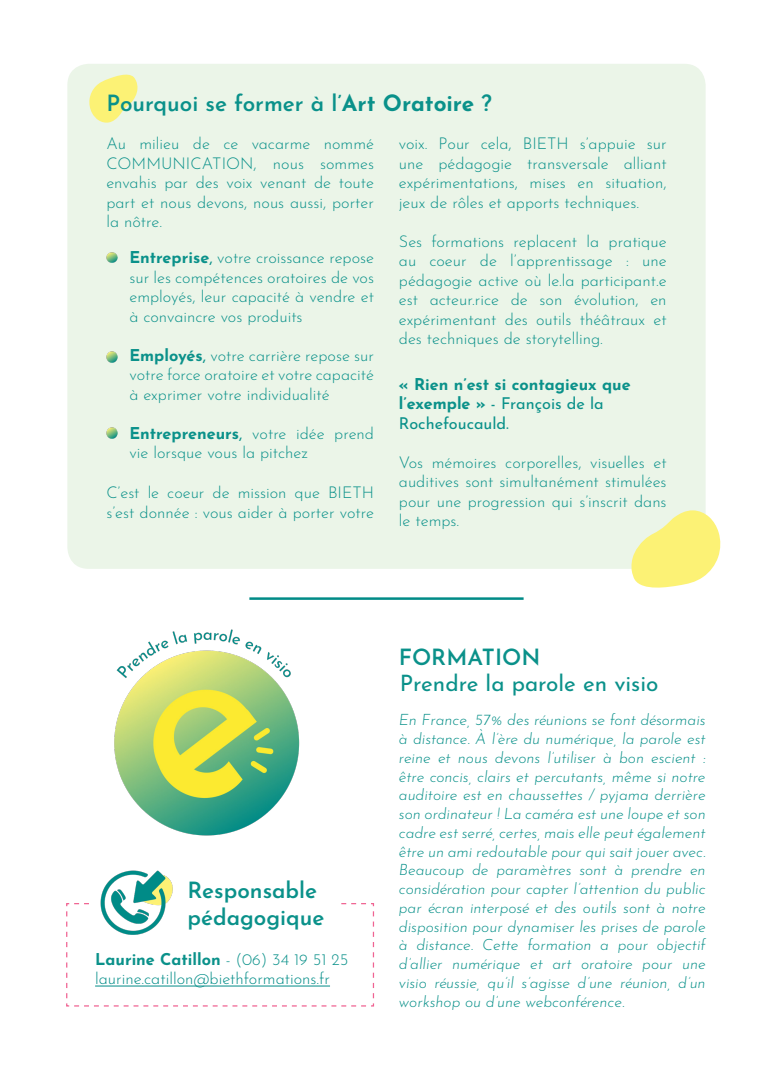
<style>
.page{position:relative;width:773px;height:1081px;background:#fff}
.page>*{position:absolute;margin:0;border:0;box-sizing:border-box;transform-origin:0 0}
.t1{font:600 22.5px "Josefin Sans";color:#0a918a}
.t2{font:22.5px "Josefin Sans";color:#0a918a}
.t3{font:300 16.25px/19.5px "Josefin Sans";color:#0a918a;text-align:justify}
.t4{font:700 16.25px/19.5px "Josefin Sans";color:#0a918a}
.t5{font:300 16.25px "Josefin Sans";color:#008c87}
.t6{font:italic 300 15.62px/18.8px "Josefin Sans";color:#0a918a;text-align:justify}
.s1{font-weight:700}
.s2{font-weight:400}
.s3{font-weight:300}
</style>
<div class="page">
<div style="left:67px;top:64px;width:638px;height:505px;background:#ebf5e8;border-radius:21px"></div>
<img style="left:114px;top:629px;width:186px;height:207px">
<hr style="left:249px;top:597px;width:274px;height:3px;background:#008b87">
<svg style="left:631px;top:510px;width:90px;height:78px"></svg>
<svg style="left:89px;top:74px;width:49px;height:49px"></svg>
<svg style="left:66px;top:903px;width:308px;height:104px"></svg>
<div style="left:89px;top:875px;width:252px;height:56px;background:#fff"></div>
<img style="left:96px;top:870px;width:81px;height:70px">
<svg style="left:106px;top:252px;width:11px;height:11px"></svg>
<svg style="left:106px;top:427px;width:11px;height:11px"></svg>
<svg style="left:106px;top:351px;width:11px;height:11px"></svg>
<p class="t1" style="left:106px;top:86px;width:387px">Pourquoi se former à l’<span class="s1">Art Oratoire</span> ?</p>
<p class="t3" style="left:399px;top:132px;width:269px">voix. Pour cela, BIETH s’appuie sur une pédagogie transversale alliant expérimentations, mises en situation, jeux de rôles et apports techniques.</p>
<p class="t3" style="left:399px;top:230px;width:269px">Ses formations replacent la pratique au coeur de l’apprentissage : une pédagogie active où le.la participant.e est acteur.rice de son évolution, en expérimentant des outils théâtraux et des techniques de storytelling.</p>
<p class="t3" style="left:106px;top:132px;width:269px">Au milieu de ce vacarme nommé COMMUNICATION, nous sommes envahis par des voix venant de toute part et nous devons, nous aussi, porter la nôtre.</p>
<p class="t3" style="left:129px;top:246px;width:246px"><span class="s1">Entreprise</span><span class="s2">,</span> votre croissance repose sur les compétences oratoires de vos employés, leur capacité à vendre et à convaincre vos produits</p>
<p class="t3" style="left:129px;top:344px;width:246px"><span class="s1">Employés</span><span class="s2">,</span> votre carrière repose sur votre force oratoire et votre capacité à exprimer votre individualité</p>
<p class="t3" style="left:129px;top:422px;width:246px"><span class="s1">Entrepreneurs</span><span class="s2">,</span> votre idée prend vie lorsque vous la pitchez</p>
<p class="t3" style="left:106px;top:481px;width:269px">C’est le coeur de mission que BIETH s’est donnée : vous aider à porter votre</p>
<p class="t4" style="left:399px;top:373px;width:233px">« Rien n’est si contagieux que l’exemple » <span class="s2">- François de la<br>Rochefoucauld.</span></p>
<p class="t3" style="left:399px;top:451px;width:269px">Vos mémoires corporelles, visuelles et auditives sont simultanément stimulées pour une progression qui s’inscrit dans le temps.</p>
<p class="t1" style="left:187px;top:873px;width:131px">Responsable</p>
<p class="t1" style="left:187px;top:900px;width:138px">pédagogique</p>
<p class="t4" style="left:95px;top:948px;width:255px">Laurine Catillon <span class="s3">- (06) 34 19 51 25</span></p>
<p class="t5" style="left:95px;top:966px;width:236px">laurine.catillon@biethformations.fr</p>
<p class="t1" style="left:399px;top:641px;width:143px">FORMATION</p>
<p class="t2" style="left:400px;top:667px;width:260px">Prendre la parole en visio</p>
<p class="t6" style="left:399px;top:708px;width:308px">En France, 57% des réunions se font désormais à distance. À l’ère du numérique, la parole est reine et nous devons l’utiliser à bon escient : être concis, clairs et percutants, même si notre auditoire est en chaussettes / pyjama derrière son ordinateur ! La caméra est une loupe et son cadre est serré, certes, mais elle peut également être un ami redoutable pour qui sait jouer avec.<br>Beaucoup de paramètres sont à prendre en considération pour capter l’attention du public par écran interposé et des outils sont à notre disposition pour dynamiser les prises de parole à distance. Cette formation a pour objectif d’allier numérique et art oratoire pour une visio réussie, qu’il s’agisse d’une réunion, d’un workshop ou d’une webconférence.</p>
</div>
